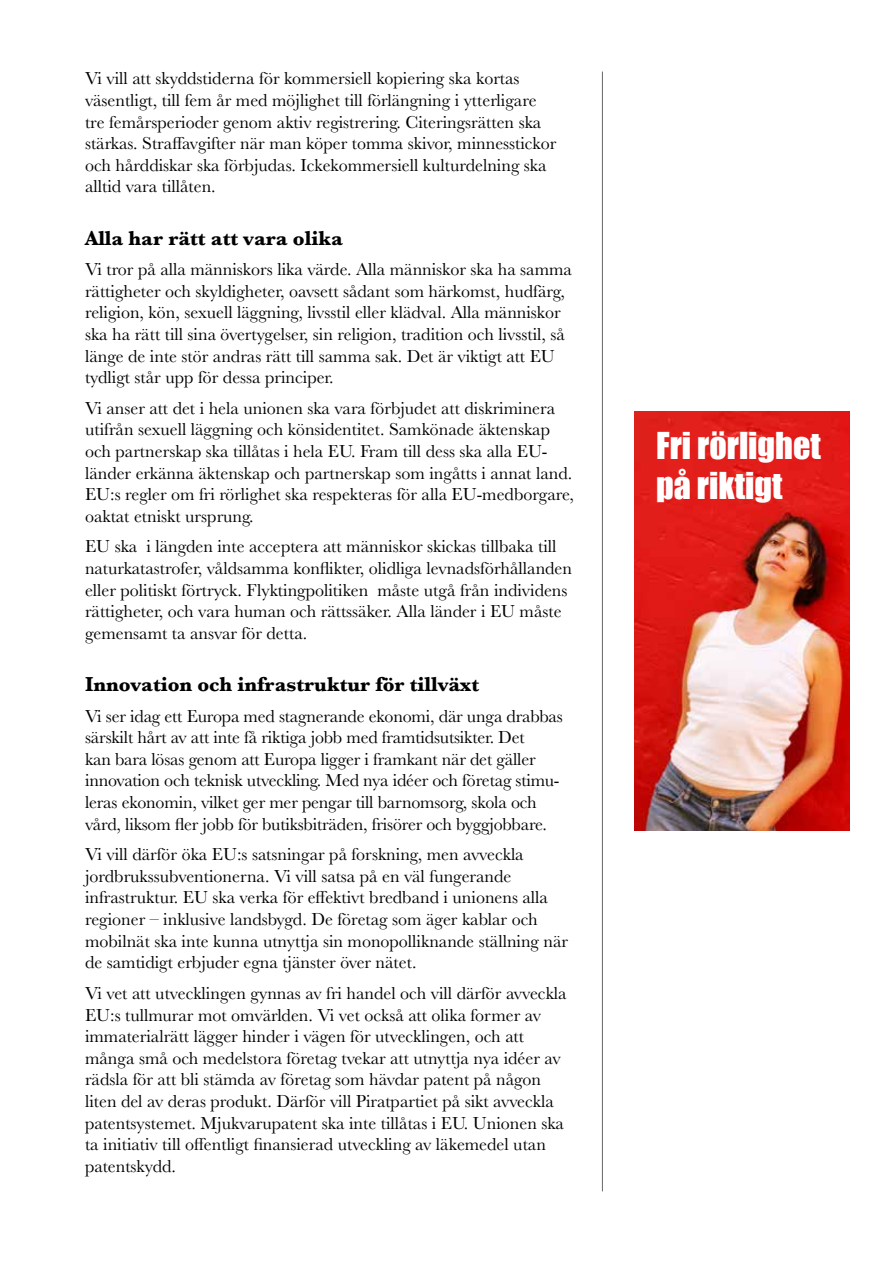
<style>
.page{position:relative;width:893px;height:1263px;background:#fff}
.page>*{position:absolute;margin:0;border:0;box-sizing:border-box;transform-origin:0 0}
.t1{font:34.05px/40px "Impact";color:#fff}
.t2{font:700 21px "Baskerville";color:#000}
.t3{font:18px/21.6px "Baskerville";color:#000}
</style>
<div class="page">
<hr style="left:602px;top:72px;width:1px;height:1119px;background:#000">
<img style="left:635px;top:411px;width:215px;height:419px">
<p class="t3" style="left:85px;top:68px;width:473px">Vi vill att skyddstiderna för kommersiell kopiering ska kortas väsentligt, till fem år med möjlighet till förlängning i ytterligare tre femårsperioder genom aktiv registrering. Citeringsrätten ska stärkas. Straffavgifter när man köper tomma skivor, minnesstickor och hårddiskar ska förbjudas. Ickekommersiell kulturdelning ska alltid vara tillåten.</p>
<p class="t2" style="left:85px;top:223px;width:259px">Alla har rätt att vara olika</p>
<p class="t3" style="left:85px;top:259px;width:488px">Vi tror på alla människors lika värde. Alla människor ska ha samma rättigheter och skyldigheter, oavsett sådant som härkomst, hudfärg, religion, kön, sexuell läggning, livsstil eller klädval. Alla människor ska ha rätt till sina övertygelser, sin religion, tradition och livsstil, så länge de inte stör andras rätt till samma sak. Det är viktigt att EU tydligt står upp för dessa principer.</p>
<p class="t3" style="left:85px;top:397px;width:490px">Vi anser att det i hela unionen ska vara förbjudet att diskriminera utifrån sexuell läggning och könsidentitet. Samkönade äktenskap och partnerskap ska tillåtas i hela EU. Fram till dess ska alla EU&shy;länder erkänna äktenskap och partnerskap som ingåtts i annat land.<br>EU:s regler om fri rörlighet ska respekteras för alla EU-medborgare, oaktat etniskt ursprung.</p>
<p class="t3" style="left:85px;top:536px;width:488px">EU ska i längden inte acceptera att människor skickas tillbaka till naturkatastrofer, våldsamma konflikter, olidliga levnadsförhållanden eller politiskt förtryck. Flyktingpolitiken måste utgå från individens rättigheter, och vara human och rättssäker. Alla länder i EU måste gemensamt ta ansvar för detta.</p>
<p class="t2" style="left:85px;top:670px;width:395px">Innovation och infrastruktur för tillväxt</p>
<p class="t3" style="left:85px;top:705px;width:479px">Vi ser idag ett Europa med stagnerande ekonomi, där unga drabbas särskilt hårt av att inte få riktiga jobb med framtidsutsikter. Det<br>kan bara lösas genom att Europa ligger i framkant när det gäller innovation och teknisk utveckling. Med nya idéer och företag stimu&shy;leras ekonomin, vilket ger mer pengar till barnomsorg, skola och vård, liksom fler jobb för butiksbiträden, frisörer och byggjobbare.</p>
<p class="t3" style="left:85px;top:844px;width:485px">Vi vill därför öka EU:s satsningar på forskning, men avveckla jordbrukssubventionerna. Vi vill satsa på en väl fungerande infrastruktur. EU ska verka för effektivt bredband i unionens alla regioner – inklusive landsbygd. De företag som äger kablar och mobilnät ska inte kunna utnyttja sin monopolliknande ställning när de samtidigt erbjuder egna tjänster över nätet.</p>
<p class="t3" style="left:85px;top:982px;width:483px">Vi vet att utvecklingen gynnas av fri handel och vill därför avveckla EU:s tullmurar mot omvärlden. Vi vet också att olika former av immaterialrätt lägger hinder i vägen för utvecklingen, och att många små och medelstora företag tvekar att utnyttja nya idéer av rädsla för att bli stämda av företag som hävdar patent på någon liten del av deras produkt. Därför vill Piratpartiet på sikt avveckla patentsystemet. Mjukvarupatent ska inte tillåtas i EU. Unionen ska ta initiativ till offentligt finansierad utveckling av läkemedel utan patentskydd.</p>
<h1 class="t1" style="left:656px;top:425px;width:166px">Fri rörlighet på riktigt</h1>
</div>
